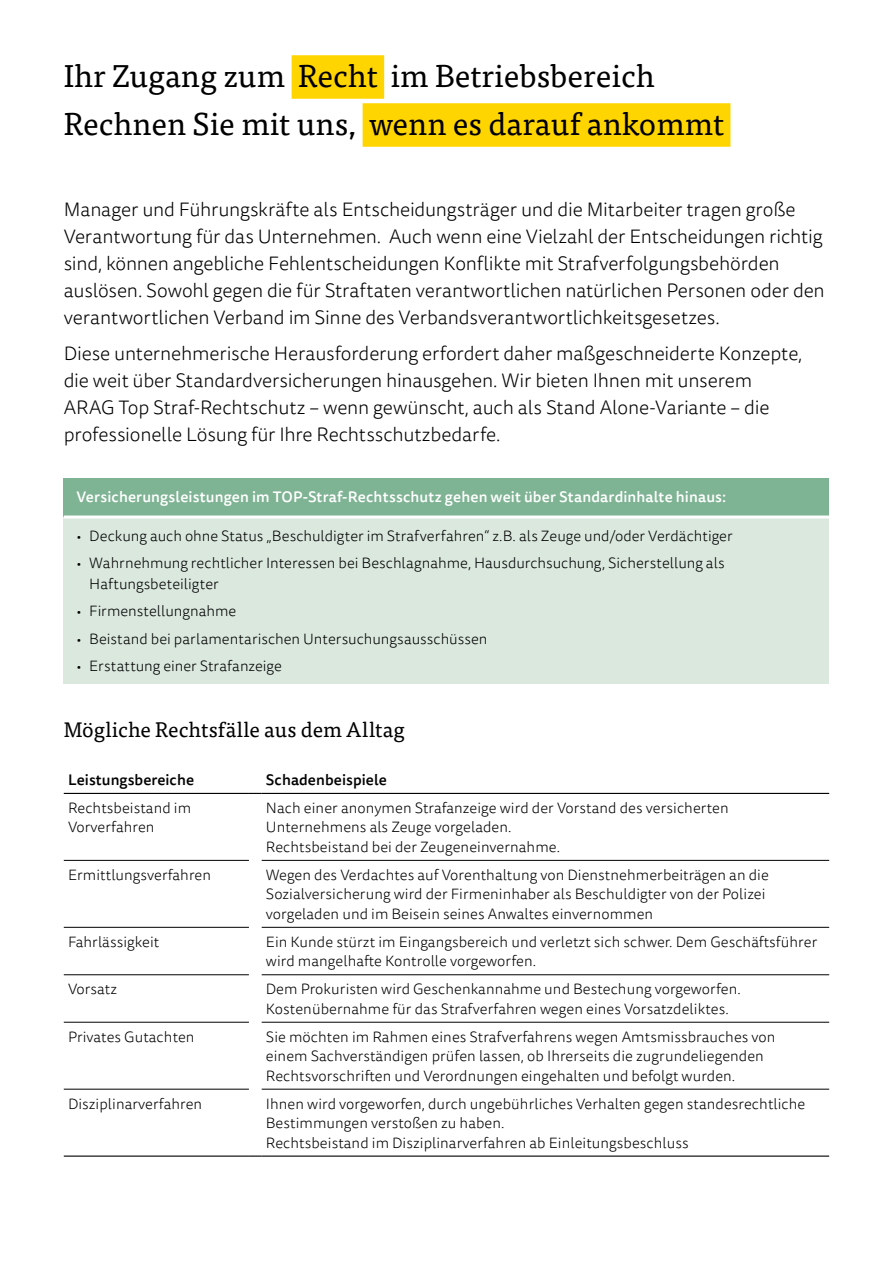
<style>
.page{position:relative;width:893px;height:1263px;background:#fff}
.page>*{position:absolute;margin:0;border:0;box-sizing:border-box;transform-origin:0 0}
.t1{font:31.5px/48px "Tisa OT";color:#000}
.t2{font:21px "Tisa OT";color:#000}
.t3{font:300 19.5px/27px "Tisa Sans OT";letter-spacing:-.01em;color:#000}
.t4{font:300 15px/19.5px "Tisa Sans OT";letter-spacing:.005em;color:#000}
.t5{font:500 15px "Tisa Sans OT";letter-spacing:.01em;color:#fff}
.t6{font:500 15px "Tisa Sans OT";letter-spacing:.005em;color:#000}
</style>
<div class="page">
<div style="left:292px;top:55px;width:92px;height:44px;background:#ffd500"></div>
<div style="left:363px;top:103px;width:367px;height:44px;background:#ffd500"></div>
<hr style="left:64px;top:927px;width:185px;height:1px;background:#000">
<hr style="left:262px;top:927px;width:567px;height:1px;background:#000">
<hr style="left:64px;top:974px;width:185px;height:1px;background:#000">
<hr style="left:262px;top:974px;width:567px;height:1px;background:#000">
<hr style="left:64px;top:1022px;width:185px;height:1px;background:#000">
<hr style="left:262px;top:1022px;width:567px;height:1px;background:#000">
<hr style="left:64px;top:1089px;width:185px;height:1px;background:#000">
<hr style="left:262px;top:1089px;width:567px;height:1px;background:#000">
<hr style="left:64px;top:1155px;width:185px;height:2px;background:#000">
<svg style="left:249px;top:1155px;width:13px;height:2px"></svg>
<hr style="left:262px;top:1155px;width:567px;height:2px;background:#000">
<hr style="left:64px;top:793px;width:185px;height:1px;background:#000">
<svg style="left:249px;top:793px;width:13px;height:1px"></svg>
<hr style="left:262px;top:793px;width:567px;height:1px;background:#000">
<hr style="left:64px;top:860px;width:185px;height:1px;background:#000">
<hr style="left:262px;top:860px;width:567px;height:1px;background:#000">
<div style="left:64px;top:479px;width:765px;height:38px;background:#7eb393"></div>
<div style="left:64px;top:517px;width:765px;height:167px;background:#dae8de"></div>
<hr style="left:64px;top:515px;width:765px;height:3px;background:#fff">
<h1 class="t1" style="left:64px;top:52px;width:662px">Ihr Zugang zum Recht im Betriebsbereich<br>Rechnen Sie mit uns, wenn es darauf ankommt</h1>
<p class="t3" style="left:64px;top:197px;width:762px">Manager und Führungskräfte als Entscheidungsträger und die Mitarbeiter tragen große Verantwortung für das Unternehmen. Auch wenn eine Vielzahl der Entscheidungen richtig sind, können angebliche Fehlentscheidungen Konflikte mit Strafverfolgungsbehörden auslösen. Sowohl gegen die für Straftaten verantwortlichen natürlichen Personen oder den verantwortlichen Verband im Sinne des Verbandsverantwortlichkeitsgesetzes.</p>
<p class="t3" style="left:64px;top:341px;width:740px">Diese unternehmerische Herausforderung erfordert daher maßgeschneiderte Konzepte, die weit über Standardversicherungen hinausgehen. Wir bieten Ihnen mit unserem ARAG Top Straf-Rechtschutz – wenn gewünscht, auch als Stand Alone-Variante – die professionelle Lösung für Ihre Rechtsschutzbedarfe.</p>
<p class="t5" style="left:77px;top:488px;width:651px">Versicherungsleistungen im TOP-Straf-Rechtsschutz gehen weit über Standardinhalte hinaus:</p>
<p class="t4" style="left:77px;top:527px;width:658px">• Deckung auch ohne Status „Beschuldigter im Strafverfahren“ z.B. als Zeuge und/oder Verdächtiger</p>
<p class="t4" style="left:89px;top:553px;width:637px;line-height:21px;text-indent:-13px">• Wahrnehmung rechtlicher Interessen bei Beschlagnahme, Hausdurchsuchung, Sicherstellung als<br>Haftungsbeteiligter</p>
<p class="t4" style="left:77px;top:602px;width:161px">• Firmenstellungnahme</p>
<p class="t4" style="left:77px;top:630px;width:413px">• Beistand bei parlamentarischen Untersuchungsausschüssen</p>
<p class="t4" style="left:77px;top:657px;width:207px">• Erstattung einer Strafanzeige</p>
<h2 class="t2" style="left:64px;top:717px;width:342px">Mögliche Rechtsfälle aus dem Alltag</h2>
<p class="t6" style="left:68px;top:770px;width:128px">Leistungsbereiche</p>
<p class="t6" style="left:266px;top:770px;width:122px">Schadenbeispiele</p>
<p class="t4" style="left:68px;top:799px;width:125px">Rechtsbeistand im<br>Vorverfahren</p>
<p class="t4" style="left:266px;top:799px;width:464px">Nach einer anonymen Strafanzeige wird der Vorstand des versicherten<br>Unternehmens als Zeuge vorgeladen.<br>Rechtsbeistand bei der Zeugeneinvernahme.</p>
<p class="t4" style="left:68px;top:866px;width:145px">Ermittlungsverfahren</p>
<p class="t4" style="left:266px;top:866px;width:504px">Wegen des Verdachtes auf Vorenthaltung von Dienstnehmerbeiträgen an die<br>Sozialversicherung wird der Firmeninhaber als Beschuldigter von der Polizei vorgeladen und im Beisein seines Anwaltes einvernommen</p>
<p class="t4" style="left:68px;top:933px;width:93px">Fahrlässigkeit</p>
<p class="t4" style="left:266px;top:933px;width:553px">Ein Kunde stürzt im Eingangsbereich und verletzt sich schwer. Dem Geschäftsführer wird mangelhafte Kontrolle vorgeworfen.</p>
<p class="t4" style="left:68px;top:980px;width:51px">Vorsatz</p>
<p class="t4" style="left:266px;top:980px;width:476px">Dem Prokuristen wird Geschenkannahme und Bestechung vorgeworfen.<br>Kostenübernahme für das Strafverfahren wegen eines Vorsatzdeliktes.</p>
<p class="t4" style="left:68px;top:1028px;width:128px">Privates Gutachten</p>
<p class="t4" style="left:266px;top:1028px;width:511px">Sie möchten im Rahmen eines Strafverfahrens wegen Amtsmissbrauches von einem Sachverständigen prüfen lassen, ob Ihrerseits die zugrundeliegenden<br>Rechtsvorschriften und Verordnungen eingehalten und befolgt wurden.</p>
<p class="t4" style="left:68px;top:1094px;width:136px">Disziplinarverfahren</p>
<p class="t4" style="left:266px;top:1094px;width:541px">Ihnen wird vorgeworfen, durch ungebührliches Verhalten gegen standesrechtliche<br>Bestimmungen verstoßen zu haben.<br>Rechtsbeistand im Disziplinarverfahren ab Einleitungsbeschluss</p>
</div>
